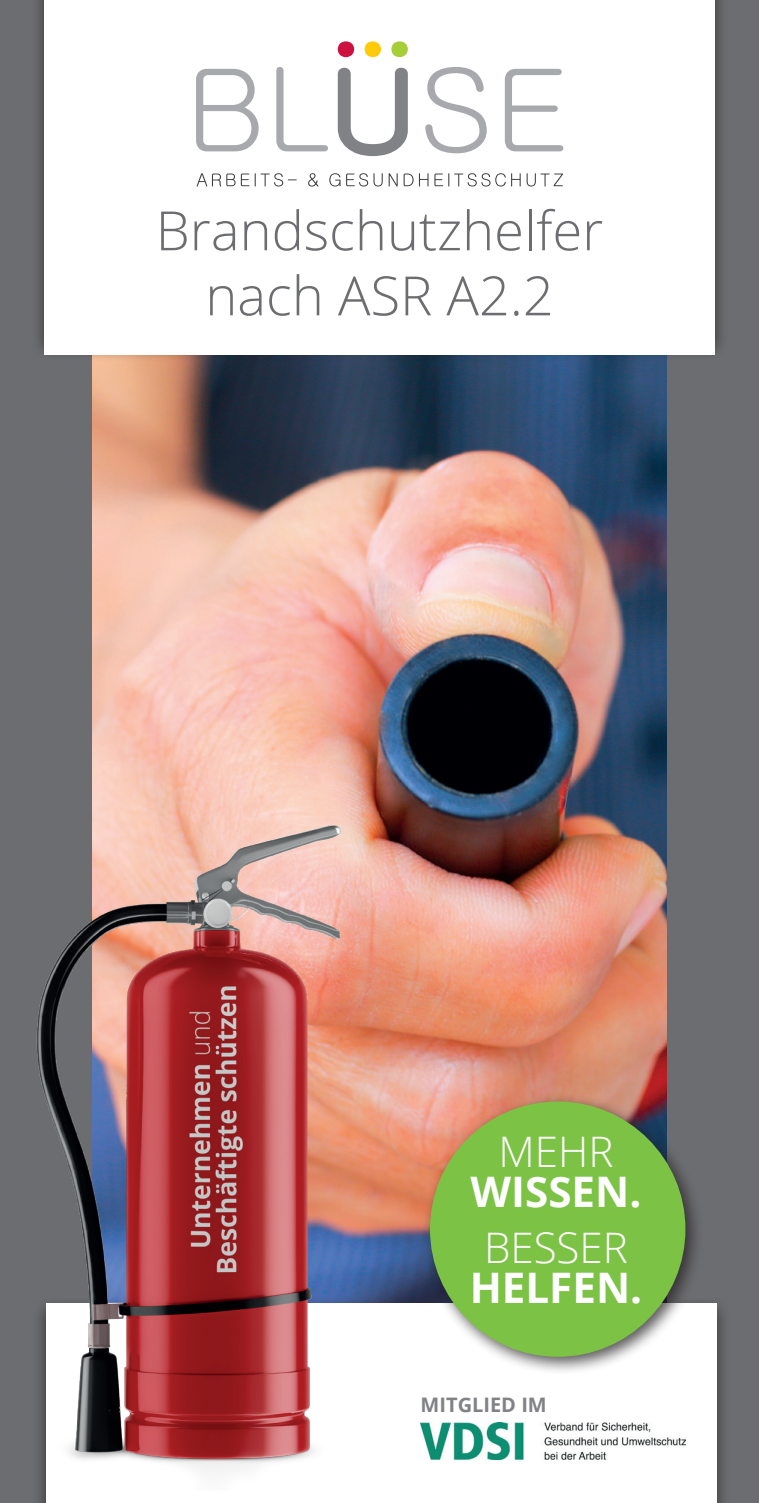
<style>
.page{position:relative;width:759px;height:1503px;background:#fff}
.page>*{position:absolute;margin:0;border:0;box-sizing:border-box;transform-origin:0 0}
.t1{font:300 54.25px/65px "Open Sans";color:#6c6d70;text-align:center}
.t2{font:700 42px "Open Sans";color:#fff}
.t3{font:300 42px "Open Sans";color:#fff}
.t4{font:700 20px "Open Sans";color:#808285}
</style>
<div class="page">
<div style="left:0;top:0;width:758px;height:1502px;background:#6c6d70"></div>
<img style="left:92px;top:361px;width:574px;height:935px">
<div style="left:46px;top:1303px;width:670px;height:199px;background:#fff"></div>
<div style="left:31px;top:0;width:696px;height:361px;background:#231f20;opacity:.75"></div>
<div style="left:44px;top:0;width:670px;height:354px;background:#fff"></div>
<svg style="left:196px;top:67px;width:367px;height:89px"></svg>
<svg style="left:364px;top:41px;width:17px;height:16px"></svg>
<svg style="left:337px;top:41px;width:17px;height:16px"></svg>
<svg style="left:391px;top:41px;width:16px;height:16px"></svg>
<svg style="left:196px;top:173px;width:39px;height:13px"></svg>
<svg style="left:241px;top:173px;width:55px;height:13px"></svg>
<svg style="left:308px;top:173px;width:10px;height:14px"></svg>
<svg style="left:329px;top:173px;width:11px;height:13px"></svg>
<svg style="left:346px;top:173px;width:36px;height:13px"></svg>
<svg style="left:388px;top:173px;width:9px;height:13px"></svg>
<svg style="left:403px;top:173px;width:10px;height:13px"></svg>
<svg style="left:419px;top:173px;width:9px;height:13px"></svg>
<svg style="left:434px;top:173px;width:71px;height:13px"></svg>
<svg style="left:511px;top:173px;width:9px;height:13px"></svg>
<svg style="left:526px;top:173px;width:37px;height:13px"></svg>
<img style="left:420px;top:1422px;width:265px;height:37px">
<div style="left:421px;top:1092px;width:282px;height:283px;background:#231f20;opacity:.75"></div>
<div style="left:430px;top:1101px;width:255px;height:255px;background:#7cc244;border-radius:50%"></div>
<img style="left:36px;top:776px;width:372px;height:726px">
<p class="t1" style="left:156px;top:197px;width:449px">Brandschutzhelfer nach ASR A2.2</p>
<p class="t3" style="left:498px;top:1122px;width:116px">MEHR</p>
<p class="t2" style="left:470px;top:1162px;width:172px">WISSEN.</p>
<p class="t3" style="left:484px;top:1219px;width:145px">BESSER</p>
<p class="t2" style="left:469px;top:1258px;width:174px">HELFEN.</p>
<p class="t4" style="left:420px;top:1390px;width:128px">MITGLIED IM</p>
</div>
